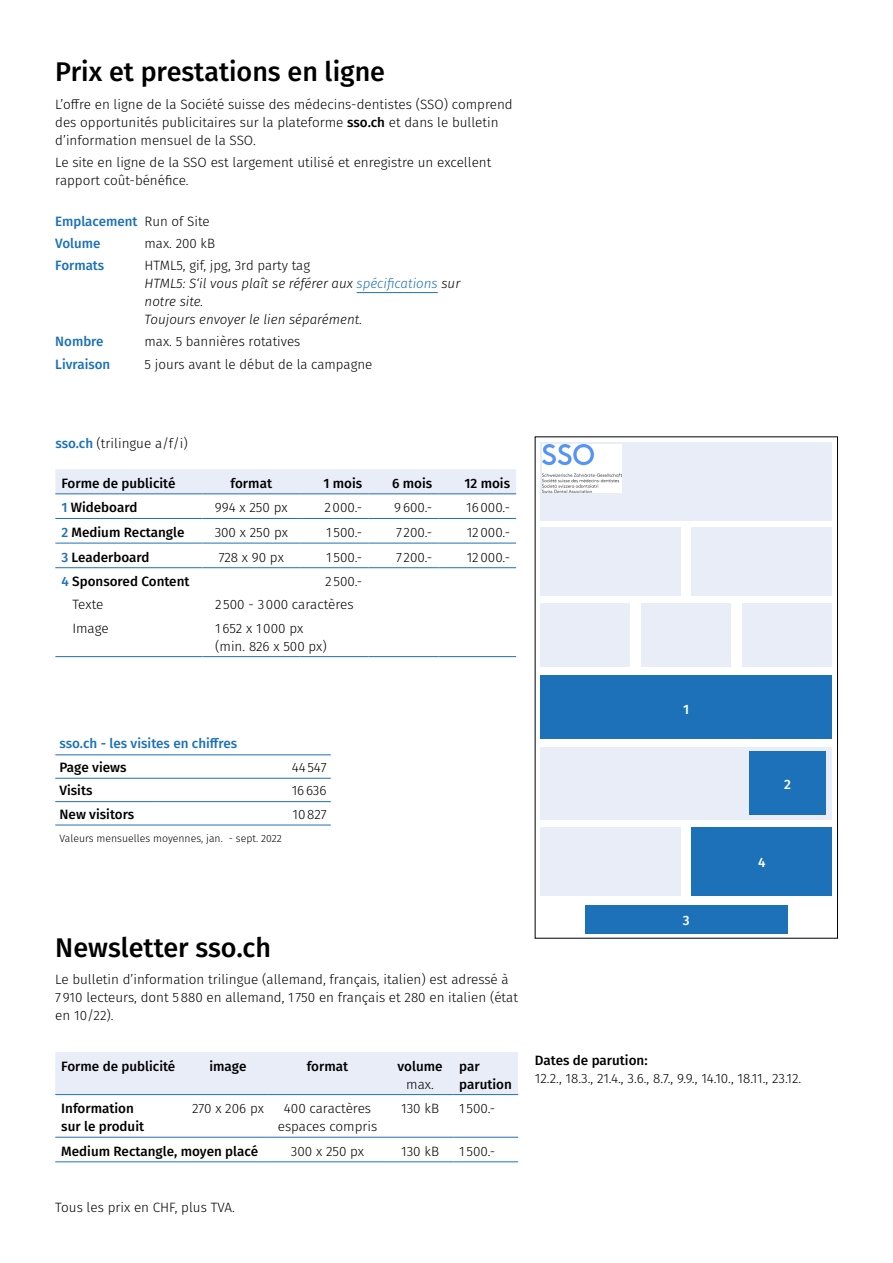
<style>
.page{position:relative;width:893px;height:1263px;background:#fff}
.page>*{position:absolute;margin:0;border:0;box-sizing:border-box;transform-origin:0 0}
.t1{font:500 27px "Fira Sans";color:#000}
.t2{font:300 13.5px/18px "Fira Sans";color:#000}
.t3{font:500 13.5px/18px "Fira Sans";color:#000}
.t4{font:italic 300 13.5px/18px "Fira Sans";color:#000}
.t5{font:500 13.5px/22.2px "Fira Sans";color:#1d71b8}
.t6{font:500 13.5px "Fira Sans";color:#fff}
.t7{font:300 10.5px "Fira Sans";color:#000}
.s1{font-weight:500}
.s2{font-weight:300;color:#000}
.s3{font-style:normal}
.s4{color:#1d71b8}
.s5{font-weight:500;color:#1d71b8}
</style>
<div class="page">
<hr style="left:357px;top:292px;width:81px;height:1px;background:#1d71b8">
<div style="left:55px;top:469px;width:461px;height:25px;background:#e9edf8"></div>
<hr style="left:55px;top:494px;width:147px;height:1px;background:#1d71b8">
<hr style="left:202px;top:494px;width:98px;height:1px;background:#1d71b8">
<hr style="left:300px;top:494px;width:68px;height:1px;background:#1d71b8">
<hr style="left:368px;top:494px;width:70px;height:1px;background:#1d71b8">
<hr style="left:438px;top:494px;width:78px;height:1px;background:#1d71b8">
<hr style="left:55px;top:518px;width:147px;height:1px;background:#1d71b8">
<hr style="left:202px;top:518px;width:98px;height:1px;background:#1d71b8">
<hr style="left:300px;top:518px;width:68px;height:1px;background:#1d71b8">
<hr style="left:368px;top:518px;width:70px;height:1px;background:#1d71b8">
<hr style="left:438px;top:518px;width:78px;height:1px;background:#1d71b8">
<hr style="left:55px;top:543px;width:147px;height:1px;background:#1d71b8">
<hr style="left:202px;top:543px;width:98px;height:1px;background:#1d71b8">
<hr style="left:300px;top:543px;width:68px;height:1px;background:#1d71b8">
<hr style="left:368px;top:543px;width:70px;height:1px;background:#1d71b8">
<hr style="left:438px;top:543px;width:78px;height:1px;background:#1d71b8">
<hr style="left:55px;top:567px;width:147px;height:1px;background:#1d71b8">
<hr style="left:202px;top:567px;width:98px;height:1px;background:#1d71b8">
<hr style="left:300px;top:567px;width:68px;height:1px;background:#1d71b8">
<hr style="left:368px;top:567px;width:70px;height:1px;background:#1d71b8">
<hr style="left:438px;top:567px;width:78px;height:1px;background:#1d71b8">
<hr style="left:55px;top:656px;width:147px;height:1px;background:#1d71b8">
<hr style="left:202px;top:656px;width:98px;height:1px;background:#1d71b8">
<hr style="left:300px;top:656px;width:68px;height:1px;background:#1d71b8">
<hr style="left:368px;top:656px;width:70px;height:1px;background:#1d71b8">
<hr style="left:438px;top:656px;width:78px;height:1px;background:#1d71b8">
<div style="left:55px;top:1052px;width:463px;height:42px;background:#e9edf8"></div>
<hr style="left:55px;top:1094px;width:133px;height:1px;background:#1d71b8">
<hr style="left:188px;top:1094px;width:80px;height:1px;background:#1d71b8">
<hr style="left:268px;top:1094px;width:119px;height:1px;background:#1d71b8">
<hr style="left:387px;top:1094px;width:66px;height:1px;background:#1d71b8">
<hr style="left:453px;top:1094px;width:65px;height:1px;background:#1d71b8">
<hr style="left:55px;top:1137px;width:133px;height:1px;background:#1d71b8">
<hr style="left:188px;top:1137px;width:80px;height:1px;background:#1d71b8">
<hr style="left:268px;top:1137px;width:119px;height:1px;background:#1d71b8">
<hr style="left:387px;top:1137px;width:66px;height:1px;background:#1d71b8">
<hr style="left:453px;top:1137px;width:65px;height:1px;background:#1d71b8">
<hr style="left:55px;top:1161px;width:133px;height:1px;background:#1d71b8">
<hr style="left:188px;top:1161px;width:80px;height:1px;background:#1d71b8">
<hr style="left:268px;top:1161px;width:119px;height:1px;background:#1d71b8">
<hr style="left:387px;top:1161px;width:66px;height:1px;background:#1d71b8">
<hr style="left:453px;top:1161px;width:65px;height:1px;background:#1d71b8">
<hr style="left:55px;top:755px;width:104px;height:1px;background:#1d71b8">
<hr style="left:159px;top:755px;width:172px;height:1px;background:#1d71b8">
<hr style="left:55px;top:778px;width:104px;height:1px;background:#1d71b8">
<hr style="left:159px;top:778px;width:172px;height:1px;background:#1d71b8">
<hr style="left:55px;top:801px;width:104px;height:1px;background:#1d71b8">
<hr style="left:159px;top:801px;width:172px;height:1px;background:#1d71b8">
<hr style="left:55px;top:825px;width:104px;height:1px;background:#1d71b8">
<hr style="left:159px;top:825px;width:172px;height:1px;background:#1d71b8">
<div style="left:540px;top:442px;width:292px;height:79px;background:#e9edf8"></div>
<div style="left:540px;top:527px;width:141px;height:68px;background:#e9edf8"></div>
<div style="left:540px;top:828px;width:141px;height:68px;background:#e9edf8"></div>
<div style="left:692px;top:527px;width:140px;height:68px;background:#e9edf8"></div>
<div style="left:692px;top:828px;width:140px;height:68px;background:#1d71b8"></div>
<div style="left:585px;top:905px;width:202px;height:28px;background:#1d71b8"></div>
<div style="left:540px;top:603px;width:90px;height:64px;background:#e9edf8"></div>
<div style="left:743px;top:603px;width:89px;height:64px;background:#e9edf8"></div>
<div style="left:540px;top:747px;width:292px;height:72px;background:#e9edf8"></div>
<div style="left:642px;top:603px;width:89px;height:64px;background:#e9edf8"></div>
<div style="left:749px;top:751px;width:77px;height:64px;background:#1d71b8"></div>
<div style="left:540px;top:676px;width:292px;height:63px;background:#1d71b8"></div>
<img style="left:543px;top:444px;width:78px;height:49px">
<div style="left:535px;top:437px;width:303px;height:501px;border:1px solid #000"></div>
<h1 class="t1" style="left:55px;top:49px;width:331px">Prix et prestations en ligne</h1>
<p class="t2" style="left:55px;top:95px;width:459px">L’offre en ligne de la Société suisse des médecins-dentistes (SSO) comprend des opportunités publicitaires sur la plateforme <span class="s1">sso.ch</span> et dans le bulletin d’information mensuel de la SSO.</p>
<p class="t2" style="left:55px;top:153px;width:438px">Le site en ligne de la SSO est largement utilisé et enregistre un excellent rapport coût-bénéfice.</p>
<p class="t5" style="left:55px;top:209px;width:156px">Emplacement <span class="s2">Run of Site<br></span>Volume</p>
<p class="t2" style="left:145px;top:234px;width:72px">max. 200 kB</p>
<p class="t5" style="left:55px;top:254px;width:51px">Formats</p>
<p class="t4" style="left:145px;top:256px;width:317px"><span class="s3">HTML5, gif, jpg, 3rd party tag<br></span>HTML5: S‘il vous plaît se référer aux <span class="s4">spécifications</span> sur notre site.<br>Toujours envoyer le lien séparément.</p>
<p class="t5" style="left:55px;top:330px;width:50px">Nombre</p>
<p class="t2" style="left:145px;top:332px;width:157px">max. 5 bannières rotatives</p>
<p class="t5" style="left:55px;top:352px;width:56px">Livraison</p>
<p class="t2" style="left:145px;top:355px;width:229px">5 jours avant le début de la campagne</p>
<p class="t2" style="left:55px;top:434px;width:134px"><span class="s5">sso.ch</span> (trilingue a/f/i)</p>
<p class="t3" style="left:61px;top:473px;width:116px">Forme de publicité</p>
<p class="t3" style="left:231px;top:473px;width:43px">format</p>
<p class="t3" style="left:323px;top:473px;width:40px">1 mois</p>
<p class="t3" style="left:392px;top:473px;width:42px">6 mois</p>
<p class="t3" style="left:464px;top:473px;width:47px">12 mois</p>
<p class="t3" style="left:61px;top:498px;width:77px"><span class="s4">1</span> Wideboard</p>
<p class="t2" style="left:215px;top:499px;width:74px">994 x 250 px</p>
<p class="t2" style="left:324px;top:499px;width:39px">2000.-</p>
<p class="t2" style="left:394px;top:499px;width:39px">9600.-</p>
<p class="t2" style="left:466px;top:499px;width:45px">16000.-</p>
<p class="t3" style="left:61px;top:523px;width:125px"><span class="s4">2</span> Medium Rectangle</p>
<p class="t2" style="left:215px;top:523px;width:75px">300 x 250 px</p>
<p class="t2" style="left:326px;top:523px;width:38px">1 500.-</p>
<p class="t2" style="left:396px;top:523px;width:38px">7 200.-</p>
<p class="t2" style="left:467px;top:523px;width:45px">12000.-</p>
<p class="t3" style="left:61px;top:547px;width:90px"><span class="s4">3</span> Leaderboard</p>
<p class="t2" style="left:219px;top:548px;width:67px">728 x 90 px</p>
<p class="t2" style="left:326px;top:548px;width:38px">1 500.-</p>
<p class="t2" style="left:396px;top:548px;width:38px">7 200.-</p>
<p class="t2" style="left:467px;top:548px;width:45px">12000.-</p>
<p class="t3" style="left:61px;top:572px;width:130px"><span class="s4">4</span> Sponsored Content</p>
<p class="t2" style="left:325px;top:572px;width:38px">2 500.-</p>
<p class="t2" style="left:72px;top:595px;width:33px">Texte</p>
<p class="t2" style="left:215px;top:595px;width:140px">2 500 - 3000 caractères</p>
<p class="t2" style="left:72px;top:619px;width:38px">Image</p>
<p class="t2" style="left:215px;top:619px;width:113px">1652 x 1000 px (min. 826 x 500 px)</p>
<p class="t5" style="left:60px;top:732px;width:179px">sso.ch - les visites en chiffres</p>
<p class="t3" style="left:60px;top:757px;width:68px">Page views</p>
<p class="t2" style="left:292px;top:758px;width:36px">44547</p>
<p class="t3" style="left:60px;top:781px;width:34px">Visits</p>
<p class="t2" style="left:292px;top:781px;width:36px">16636</p>
<p class="t3" style="left:60px;top:804px;width:76px">New visitors</p>
<p class="t2" style="left:293px;top:805px;width:36px">10827</p>
<p class="t7" style="left:60px;top:830px;width:224px">Valeurs mensuelles moyennes, jan. - sept. 2022</p>
<p class="t6" style="left:683px;top:699px;width:8px">1</p>
<p class="t6" style="left:784px;top:773px;width:8px">2</p>
<p class="t6" style="left:758px;top:851px;width:9px">4</p>
<h1 class="t1" style="left:55px;top:925px;width:217px">Newsletter sso.ch</h1>
<p class="t2" style="left:55px;top:970px;width:464px">Le bulletin d’information trilingue (allemand, français, italien) est adressé à<br>7910 lecteurs, dont 5880 en allemand, 1 750 en français et 280 en italien (état en 10/22).</p>
<p class="t3" style="left:61px;top:1056px;width:116px">Forme de publicité</p>
<p class="t3" style="left:209px;top:1056px;width:39px">image</p>
<p class="t3" style="left:307px;top:1056px;width:43px">format</p>
<p class="t3" style="left:398px;top:1056px;width:47px">volume</p>
<p class="t2" style="left:406px;top:1075px;width:29px">max.</p>
<p class="t3" style="left:459px;top:1056px;width:54px">par parution</p>
<p class="t3" style="left:61px;top:1099px;width:84px">Information sur le produit</p>
<p class="t2" style="left:192px;top:1099px;width:73px">270 x 206 px</p>
<p class="t2" style="left:278px;top:1099px;width:101px;text-align:center">400 caractères espaces compris</p>
<p class="t2" style="left:401px;top:1099px;width:39px">130 kB</p>
<p class="t2" style="left:459px;top:1099px;width:38px">1 500.-</p>
<p class="t3" style="left:61px;top:1141px;width:198px">Medium Rectangle, moyen placé</p>
<p class="t2" style="left:291px;top:1142px;width:75px">300 x 250 px</p>
<p class="t2" style="left:401px;top:1142px;width:39px">130 kB</p>
<p class="t2" style="left:459px;top:1142px;width:38px">1 500.-</p>
<p class="t2" style="left:55px;top:1198px;width:181px">Tous les prix en CHF, plus TVA.</p>
<p class="t6" style="left:683px;top:909px;width:8px">3</p>
<p class="t3" style="left:535px;top:1050px;width:114px">Dates de parution:</p>
<p class="t2" style="left:535px;top:1069px;width:268px">12.2., 18.3., 21.4., 3.6., 8.7., 9.9., 14.10., 18.11., 23.12.</p>
</div>
